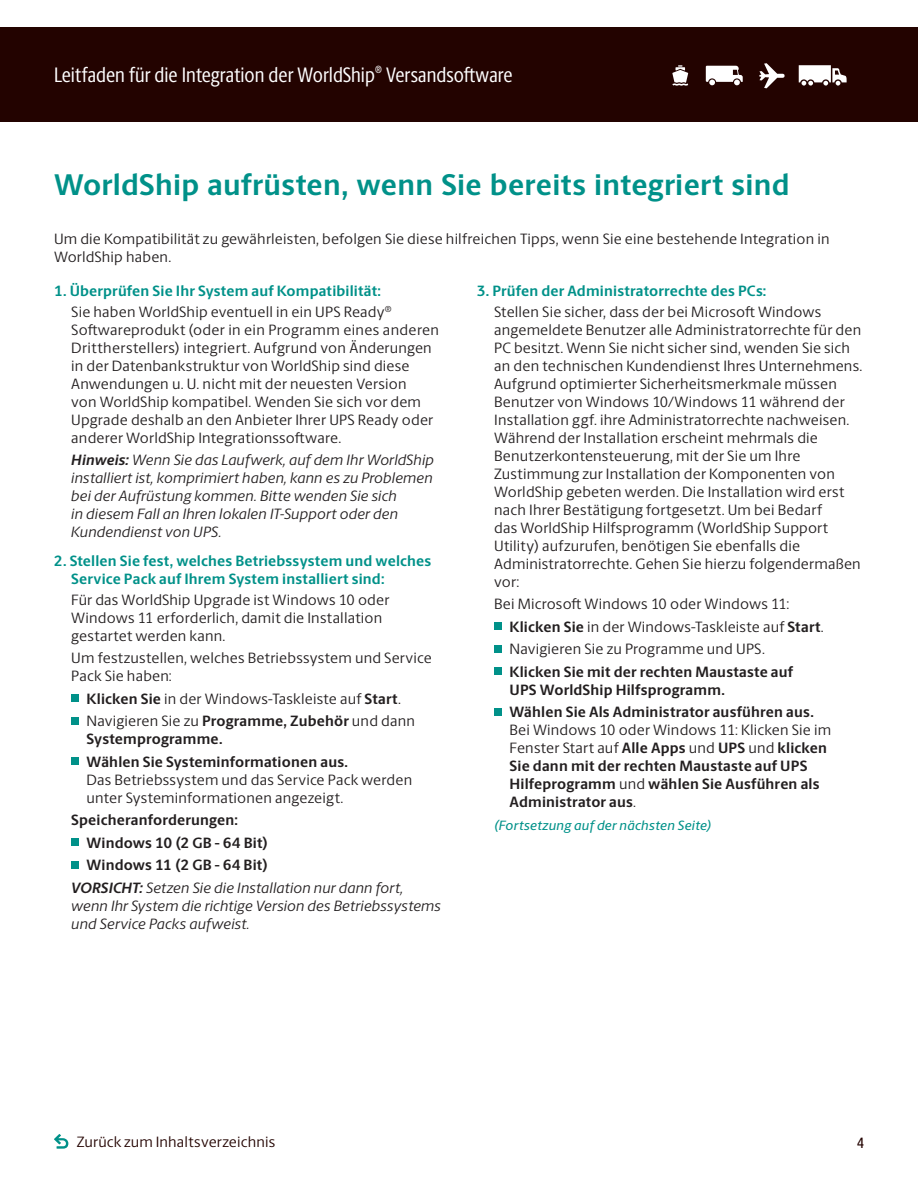
<style>
.page{position:relative;width:918px;height:1188px;background:#fff}
.page>*{position:absolute;margin:0;border:0;box-sizing:border-box;transform-origin:0 0}
.t1{font:700 30px "UPS Berlingske Sans";letter-spacing:.01em;color:#009189}
.t2{font:21px "UPS Berlingske Sans Cn";color:#fff}
.t3{font:15px/18px "UPS Berlingske Sans";letter-spacing:.01em;color:#231f20}
.t4{font:700 15px/18px "UPS Berlingske Sans";letter-spacing:.01em;color:#231f20}
.t5{font:italic 15px/18px "UPS Berlingske Sans";letter-spacing:.01em;color:#231f20}
.t6{font:700 15px/20.4px "UPS Berlingske Sans";letter-spacing:.01em;color:#009189}
.t7{font:15px "UPS Berlingske Sans";letter-spacing:.01em;color:#230300}
.t8{font:500 15px "UPS Berlingske Sans Cn";color:#230300}
.t9{font:italic 500 13.5px "UPS Berlingske Sans";letter-spacing:.02em;color:#009189}
.s1{font-weight:400;color:#231f20}
.s2{font-weight:700}
.s3{font-weight:400}
</style>
<div class="page">
<div style="left:0;top:27px;width:918px;height:95px;background:#230300"></div>
<svg style="left:672px;top:65px;width:16px;height:21px"></svg>
<svg style="left:706px;top:66px;width:37px;height:20px"></svg>
<svg style="left:759px;top:63px;width:26px;height:25px"></svg>
<svg style="left:799px;top:65px;width:48px;height:21px"></svg>
<svg style="left:54px;top:1134px;width:14px;height:15px"></svg>
<div style="left:71px;top:694px;width:8px;height:8px;background:#009189"></div>
<div style="left:71px;top:717px;width:8px;height:8px;background:#009189"></div>
<div style="left:71px;top:757px;width:8px;height:8px;background:#009189"></div>
<div style="left:71px;top:838px;width:8px;height:8px;background:#009189"></div>
<div style="left:71px;top:861px;width:8px;height:8px;background:#009189"></div>
<div style="left:494px;top:622px;width:8px;height:8px;background:#009189"></div>
<div style="left:494px;top:645px;width:8px;height:8px;background:#009189"></div>
<div style="left:494px;top:667px;width:8px;height:8px;background:#009189"></div>
<div style="left:494px;top:708px;width:8px;height:8px;background:#009189"></div>
<h2 class="t2" style="left:54px;top:60px;width:460px">Leitfaden für die Integration der WorldShip<sup>®</sup> Versandsoftware</h2>
<h1 class="t1" style="left:54px;top:162px;width:737px">WorldShip aufrüsten, wenn Sie bereits integriert sind</h1>
<p class="t3" style="left:54px;top:229px;width:777px">Um die Kompatibilität zu gewährleisten, befolgen Sie diese hilfreichen Tipps, wenn Sie eine bestehende Integration in<br>WorldShip haben.</p>
<p class="t6" style="left:71px;top:281px;width:322px;text-indent:-17px">1. Überprüfen Sie Ihr System auf Kompatibilität:<br><span class="s1">Sie haben WorldShip eventuell in ein UPS Ready</span><sup>®</sup></p>
<p class="t3" style="left:71px;top:320px;width:369px">Softwareprodukt (oder in ein Programm eines anderen Drittherstellers) integriert. Aufgrund von Änderungen in der Datenbankstruktur von WorldShip sind diese Anwendungen u. U. nicht mit der neuesten Version<br>von WorldShip kompatibel. Wenden Sie sich vor dem Upgrade deshalb an den Anbieter Ihrer UPS Ready oder anderer WorldShip Integrationssoftware.</p>
<p class="t5" style="left:71px;top:450px;width:364px"><span class="s2">Hinweis:</span> Wenn Sie das Laufwerk, auf dem Ihr WorldShip installiert ist, komprimiert haben, kann es zu Problemen bei der Aufrüstung kommen. Bitte wenden Sie sich<br>in diesem Fall an Ihren lokalen IT-Support oder den Kundendienst von UPS.</p>
<p class="t6" style="left:71px;top:552px;width:362px;line-height:18px;text-indent:-17px">2. Stellen Sie fest, welches Betriebssystem und welches<br>Service Pack auf Ihrem System installiert sind:</p>
<p class="t3" style="left:71px;top:590px;width:320px">Für das WorldShip Upgrade ist Windows 10 oder<br>Windows 11 erforderlich, damit die Installation gestartet werden kann.</p>
<p class="t3" style="left:71px;top:648px;width:362px">Um festzustellen, welches Betriebssystem und Service<br>Pack Sie haben:</p>
<p class="t3" style="left:87px;top:687px;width:330px;line-height:22.5px"><span class="s2">Klicken Sie</span> in der Windows-Taskleiste auf <span class="s2">Start</span>.<br>Navigieren Sie zu <span class="s2">Programme, Zubehör</span> und dann</p>
<p class="t4" style="left:87px;top:728px;width:263px;line-height:22.5px">Systemprogramme.<br>Wählen Sie Systeminformationen aus.</p>
<p class="t3" style="left:87px;top:770px;width:327px">Das Betriebssystem und das Service Pack werden unter Systeminformationen angezeigt.</p>
<p class="t4" style="left:71px;top:811px;width:168px">Speicheranforderungen:</p>
<p class="t4" style="left:87px;top:833px;width:183px">Windows 10 (2 GB - 64 Bit)</p>
<p class="t4" style="left:87px;top:856px;width:183px">Windows 11 (2 GB - 64 Bit)</p>
<p class="t5" style="left:71px;top:878px;width:333px"><span class="s2">VORSICHT:</span> Setzen Sie die Installation nur dann fort,</p>
<p class="t5" style="left:71px;top:896px;width:371px">wenn Ihr System die richtige Version des Betriebssystems und Service Packs aufweist.</p>
<p class="t6" style="left:477px;top:281px;width:291px">3. Prüfen der Administratorrechte des PCs:</p>
<p class="t3" style="left:494px;top:302px;width:370px">Stellen Sie sicher, dass der bei Microsoft Windows angemeldete Benutzer alle Administratorrechte für den PC besitzt. Wenn Sie nicht sicher sind, wenden Sie sich an den technischen Kundendienst Ihres Unternehmens.<br>Aufgrund optimierter Sicherheitsmerkmale müssen Benutzer von Windows 10/Windows 11 während der Installation ggf. ihre Administratorrechte nachweisen.<br>Während der Installation erscheint mehrmals die Benutzerkontensteuerung, mit der Sie um Ihre Zustimmung zur Installation der Komponenten von WorldShip gebeten werden. Die Installation wird erst nach Ihrer Bestätigung fortgesetzt. Um bei Bedarf<br>das WorldShip Hilfsprogramm (WorldShip Support Utility) aufzurufen, benötigen Sie ebenfalls die Administratorrechte. Gehen Sie hierzu folgendermaßen vor:</p>
<p class="t3" style="left:510px;top:592px;width:316px;line-height:22.5px;text-indent:-15px">Bei Microsoft Windows 10 oder Windows 11:<br><span class="s2">Klicken Sie</span> in der Windows-Taskleiste auf <span class="s2">Start</span>.<br>Navigieren Sie zu Programme und UPS.</p>
<p class="t4" style="left:510px;top:662px;width:285px">Klicken Sie mit der rechten Maustaste auf<br>UPS WorldShip Hilfsprogramm.</p>
<p class="t4" style="left:510px;top:703px;width:306px">Wählen Sie Als Administrator ausführen aus.</p>
<p class="t4" style="left:510px;top:721px;width:323px"><span class="s3">Bei Windows 10 oder Windows 11: Klicken Sie im Fenster Start auf</span> Alle Apps <span class="s3">und</span> UPS <span class="s3">und</span> klicken Sie dann mit der rechten Maustaste auf UPS Hilfeprogramm <span class="s3">und</span> wählen Sie Ausführen als Administrator aus<span class="s3">.</span></p>
<p class="t9" style="left:494px;top:815px;width:219px">(Fortsetzung auf der nächsten Seite)</p>
<p class="t7" style="left:77px;top:1132px;width:200px">Zurück zum Inhaltsverzeichnis</p>
<p class="t8" style="left:857px;top:1132px;width:8px">4</p>
</div>
